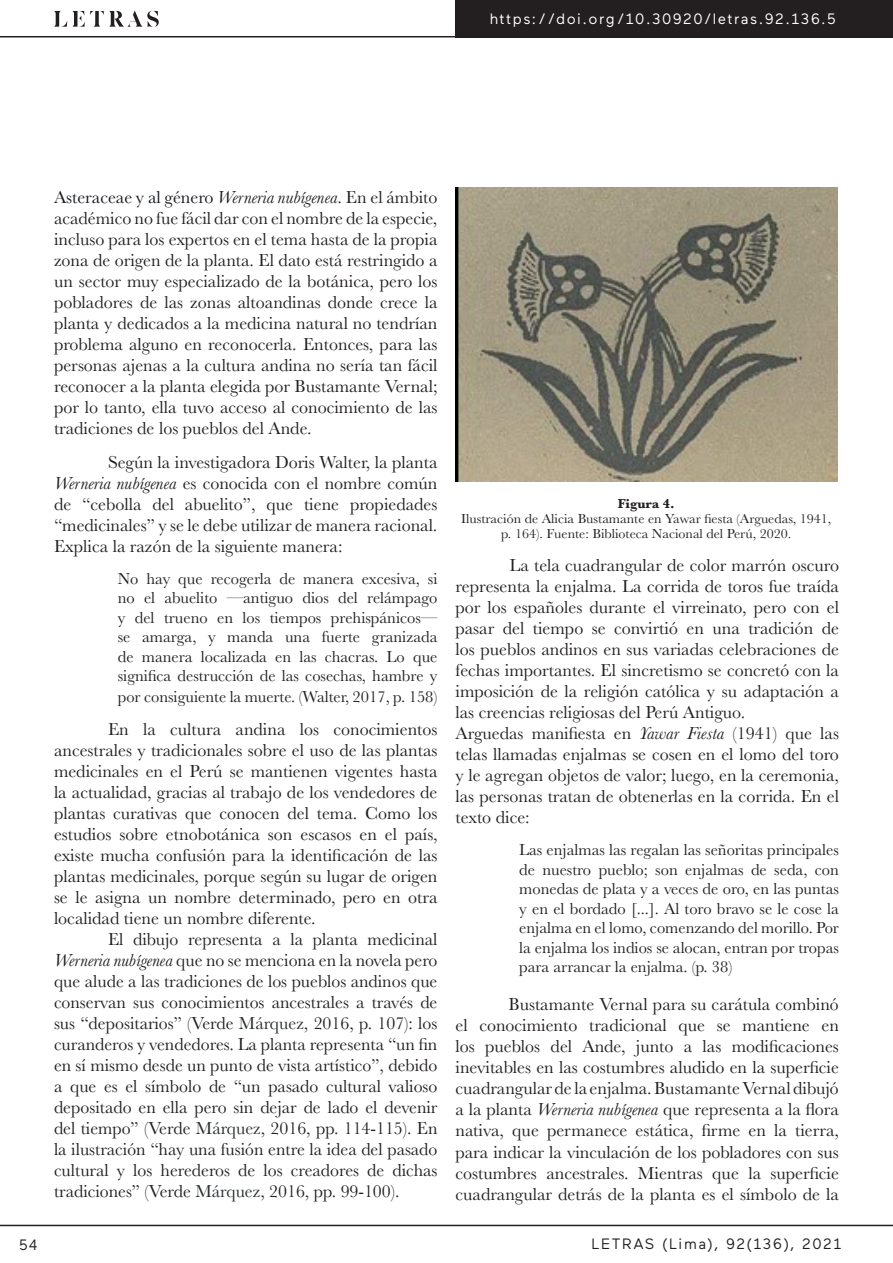
<style>
.page{position:relative;width:893px;height:1263px;background:#fff}
.page>*{position:absolute;margin:0;border:0;box-sizing:border-box;transform-origin:0 0}
.t1{font:18px/21px "Baskerville";color:#231f20;text-align:justify}
.t2{font:16.5px/19.5px "Baskerville";color:#231f20;text-align:justify}
.t3{font:15px "Maax";letter-spacing:.1em;color:#fff}
.t4{font:15px "Maax";letter-spacing:.1em;color:#231f20}
.t5{font:13.5px/15px "Baskerville";color:#231f20;text-align:center;scale:1.04 1}
.t6{font:700 13.5px "Baskerville";color:#231f20}
.s1{color:#15181c}
.s2{font-style:italic}
.s3{color:#292d2f}
</style>
<div class="page">
<div style="left:455px;top:0;width:438px;height:37px;background:#231f20"></div>
<svg style="left:54px;top:11px;width:105px;height:16px"></svg>
<hr style="left:0;top:36px;width:463px;height:1px;background:#231f20">
<hr style="left:0;top:1225px;width:893px;height:1px;background:#231f20">
<img style="left:455px;top:187px;width:382px;height:294px">
<p class="t3" style="left:490px;top:11px;width:347px">https://doi.org/10.30920/letras.92.136.5</p>
<p class="t1" style="left:54px;top:187px;width:385px"><span class="s1">Asteraceae y al género</span> <span class="s2">Werneria nubígenea</span>. En el ámbito académico no fue fácil dar con el nombre de la especie, incluso para los expertos en el tema hasta de la propia zona de origen de la planta. El dato está restringido a un sector muy especializado de la botánica, pero los pobladores de las zonas altoandinas donde crece la planta y dedicados a la medicina natural no tendrían problema alguno en reconocerla. Entonces, para las personas ajenas a la cultura andina no sería tan fácil reconocer a la planta elegida por Bustamante Vernal; por lo tanto, ella tuvo acceso al conocimiento de las tradiciones de los pueblos del Ande.</p>
<p class="t1" style="left:54px;top:452px;width:385px;text-indent:54px">Según la investigadora Doris Walter, la planta <span class="s2">Werneria nubígenea</span> es conocida con el nombre común de “cebolla del abuelito”, que tiene propiedades “medicinales” y se le debe utilizar de manera racional.<br>Explica la razón de la siguiente manera:</p>
<p class="t2" style="left:118px;top:569px;width:321px">No hay que recogerla de manera excesiva, si no el abuelito —antiguo dios del relámpago y del trueno en los tiempos prehispánicos— se amarga, y manda una fuerte granizada de manera localizada en las chacras. Lo que significa destrucción de las cosechas, hambre y</p>
<p class="t2" style="left:118px;top:687px;width:321px">por consiguiente la muerte. (Walter, 2017, p. 158)</p>
<p class="t1" style="left:54px;top:719px;width:385px;text-indent:54px">En la cultura andina los conocimientos ancestrales y tradicionales sobre el uso de las plantas medicinales en el Perú se mantienen vigentes hasta la actualidad, gracias al trabajo de los vendedores de plantas curativas que conocen del tema. Como los estudios sobre etnobotánica son escasos en el país, existe mucha confusión para la identificación de las plantas medicinales, porque según su lugar de origen se le asigna un nombre determinado, pero en otra localidad tiene un nombre diferente.</p>
<p class="t1" style="left:54px;top:929px;width:385px;text-indent:54px">El dibujo representa a la planta medicinal <span class="s2">Werneria nubígenea</span> que no se menciona en la novela pero que alude a las tradiciones de los pueblos andinos que conservan sus conocimientos ancestrales a través de sus “depositarios” (Verde <span class="s3">Márquez</span>, 2016, p. 107): los curanderos y vendedores. La planta representa “un fin en sí mismo desde un punto de vista artístico”, debido a que es el símbolo de “un pasado cultural valioso depositado en ella pero sin dejar de lado el devenir del tiempo” (Verde <span class="s3">Márquez</span>, 2016, pp. 114-115). En la ilustración “hay una fusión entre la idea del pasado cultural y los herederos de los creadores de dichas tradiciones” (Verde <span class="s3">Márquez</span>, 2016, pp. 99-100).</p>
<p class="t6" style="left:618px;top:494px;width:59px">Figura 4.</p>
<p class="t5" style="left:461px;top:511px;width:358px">Ilustración de Alicia Bustamante en Yawar fiesta (Arguedas, 1941, p. 164). Fuente: Biblioteca Nacional del Perú, 2020.</p>
<p class="t1" style="left:455px;top:555px;width:385px;text-align:left;text-indent:54px">La tela cuadrangular de color marrón oscuro representa la enjalma. La corrida de toros fue traída por los españoles durante el virreinato, pero con el pasar del tiempo se convirtió en una tradición de los pueblos andinos en sus variadas celebraciones de fechas importantes. El sincretismo se concretó con la imposición de la religión católica y su adaptación a las creencias religiosas del Perú Antiguo.<br>Arguedas manifiesta en <span class="s2">Yawar Fiesta</span> (1941) que las telas llamadas enjalmas se cosen en el lomo del toro y le agregan objetos de valor; luego, en la ceremonia, las personas tratan de obtenerlas en la corrida. En el texto dice:</p>
<p class="t2" style="left:519px;top:840px;width:321px">Las enjalmas las regalan las señoritas principales de nuestro pueblo; son enjalmas de seda, con monedas de plata y a veces de oro, en las puntas y en el bordado [...]. Al toro bravo se le cose la enjalma en el lomo, comenzando del morillo. Por la enjalma los indios se alocan, entran por tropas para arrancar la enjalma. (p. 38)</p>
<p class="t1" style="left:455px;top:994px;width:385px;text-indent:53px">Bustamante Vernal para su carátula combinó el conocimiento tradicional que se mantiene en los pueblos del Ande, junto a las modificaciones inevitables en las costumbres aludido en la superficie cuadrangular de la enjalma. Bustamante Vernal dibujó a la planta <span class="s2">Werneria nubígenea</span> que representa a la flora nativa, que permanece estática, firme en la tierra, para indicar la vinculación de los pobladores con sus costumbres ancestrales. Mientras que la superficie cuadrangular detrás de la planta es el símbolo de la</p>
<p class="t4" style="left:19px;top:1236px;width:20px">54</p>
<p class="t4" style="left:592px;top:1236px;width:251px">LETRAS (Lima), 92(136), 2021</p>
</div>
